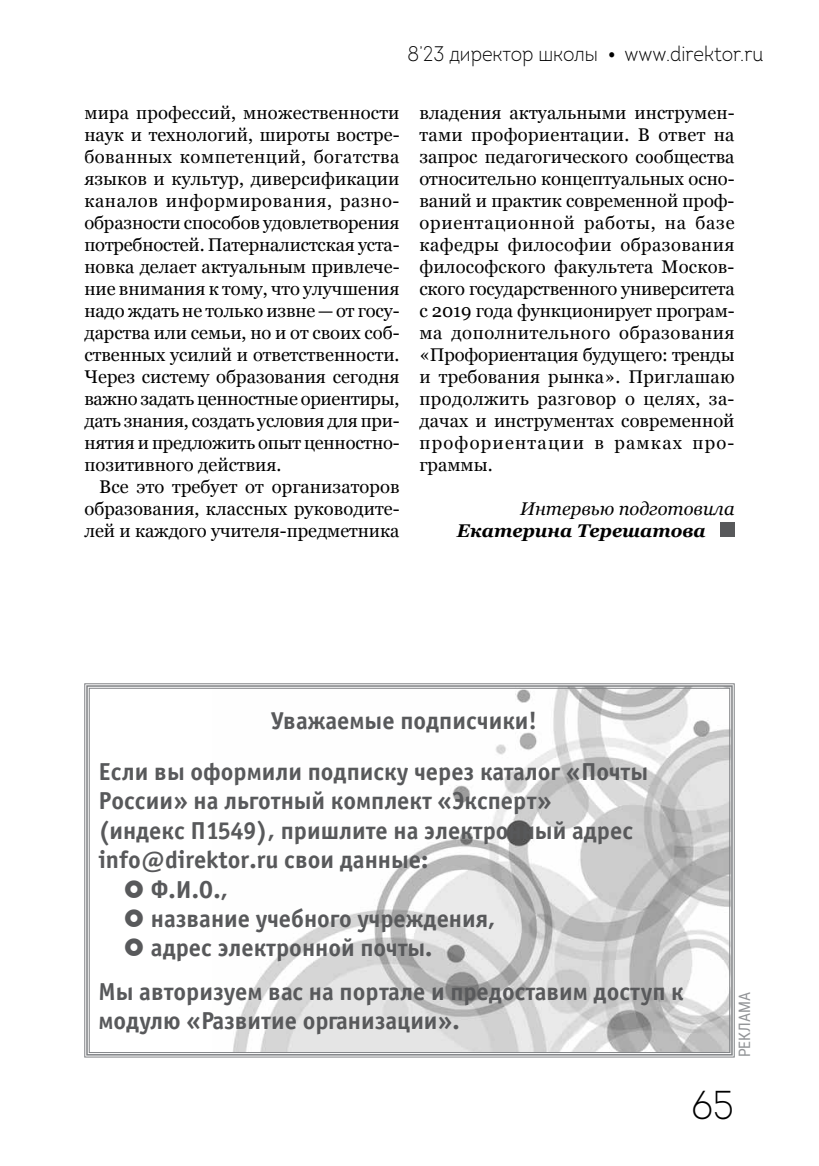
<style>
.page{position:relative;width:819px;height:1166px;background:#fff}
.page>*{position:absolute;margin:0;border:0;box-sizing:border-box;transform-origin:0 0}
.t1{font:300 40.25px "Intro";color:#000;scale:.9 1}
.t2{font:24.5px/50.8px "Officina Sans Bold C";color:#58595b}
.t3{font:300 21px "Intro";color:#000;scale:.9 1}
.t4{font:18.38px/22.1px "Georgia";color:#000;text-align:justify}
.t5{font:italic 18.38px "Georgia";color:#000}
.t6{font:italic 700 18.38px "Georgia";color:#000}
.t7{font:15.75px "Roboto Condensed";color:#939598}
.s1{font-family:"Georgia";font-weight:400}
</style>
<div class="page">
<div style="left:719px;top:522px;width:15px;height:15px;background:#58595b"></div>
<svg style="left:84px;top:683px;width:651px;height:375px"></svg>
<div style="left:86px;top:685px;width:646px;height:370px;border:2px solid #808285"></div>
<svg style="left:125px;top:879px;width:18px;height:18px"></svg>
<svg style="left:125px;top:909px;width:18px;height:18px"></svg>
<svg style="left:125px;top:938px;width:18px;height:18px"></svg>
<p class="t3" style="left:407px;top:41px;width:397px">8’23 директор школы <span class="s1">•</span> www.direktor.ru</p>
<p class="t4" style="left:84px;top:102px;width:317px">мира профессий, множественности наук и технологий, широты востре&shy;бованных компетенций, богатства языков и культур, диверсификации каналов информирования, разно&shy;образности способов удовлетворения потребностей. Патерналистская уста&shy;новка делает актуальным привлече&shy;ние внимания к тому, что улучшения надо ждать не только извне—от госу&shy;дарства или семьи, но и от своих соб&shy;ственных усилий и ответственности.<br>Через систему образования сегодня важно задать ценностные ориентиры, дать знания, создать условия для при&shy;нятия и предложить опыт ценностно&shy;позитивного действия.</p>
<p class="t4" style="left:84px;top:476px;width:317px;text-indent:15px">Все это требует от организаторов образования, классных руководите&shy;лей и каждого учителя-предметника</p>
<p class="t4" style="left:419px;top:102px;width:317px">владения актуальными инструмен&shy;тами профориентации. В ответ на запрос педагогического сообщества относительно концептуальных осно&shy;ваний и практик современной проф&shy;ориентационной работы, на базе кафедры философии образования философского факультета Москов&shy;ского государственного университета с 2019 года функционирует програм&shy;ма дополнительного образования «Профориентация будущего: тренды и требования рынка». Приглашаю продолжить разговор о целях, за&shy;дачах и инструментах современной профориентации в рамках про&shy;граммы.</p>
<p class="t5" style="left:520px;top:498px;width:216px">Интервью подготовила</p>
<p class="t6" style="left:457px;top:520px;width:250px">Екатерина Терешатова</p>
<h2 class="t2" style="left:98px;top:696px;width:551px;text-indent:172px">Уважаемые подписчики!<br>Если вы оформили подписку через каталог «Почты</h2>
<h2 class="t2" style="left:98px;top:776px;width:454px">России» на льготный комплект «Эксперт»</h2>
<h2 class="t2" style="left:98px;top:805px;width:536px">(индекс П1549), пришлите на электронный адрес</h2>
<h2 class="t2" style="left:98px;top:835px;width:331px">info@direktor.ru свои данные:</h2>
<h2 class="t2" style="left:151px;top:864px;width:79px">Ф.И.О.,</h2>
<h2 class="t2" style="left:151px;top:894px;width:346px">название учебного учреждения,</h2>
<h2 class="t2" style="left:151px;top:923px;width:283px">адрес электронной почты.</h2>
<h2 class="t2" style="left:98px;top:977px;width:586px;line-height:29.4px">Мы авторизуем вас на портале и предоставим доступ к модулю «Развитие организации».</h2>
<p class="t7" style="left:733px;top:1057px;width:67px;rotate:-90deg">РЕКЛАМА</p>
<h1 class="t1" style="left:691px;top:1079px;width:48px">65</h1>
</div>
